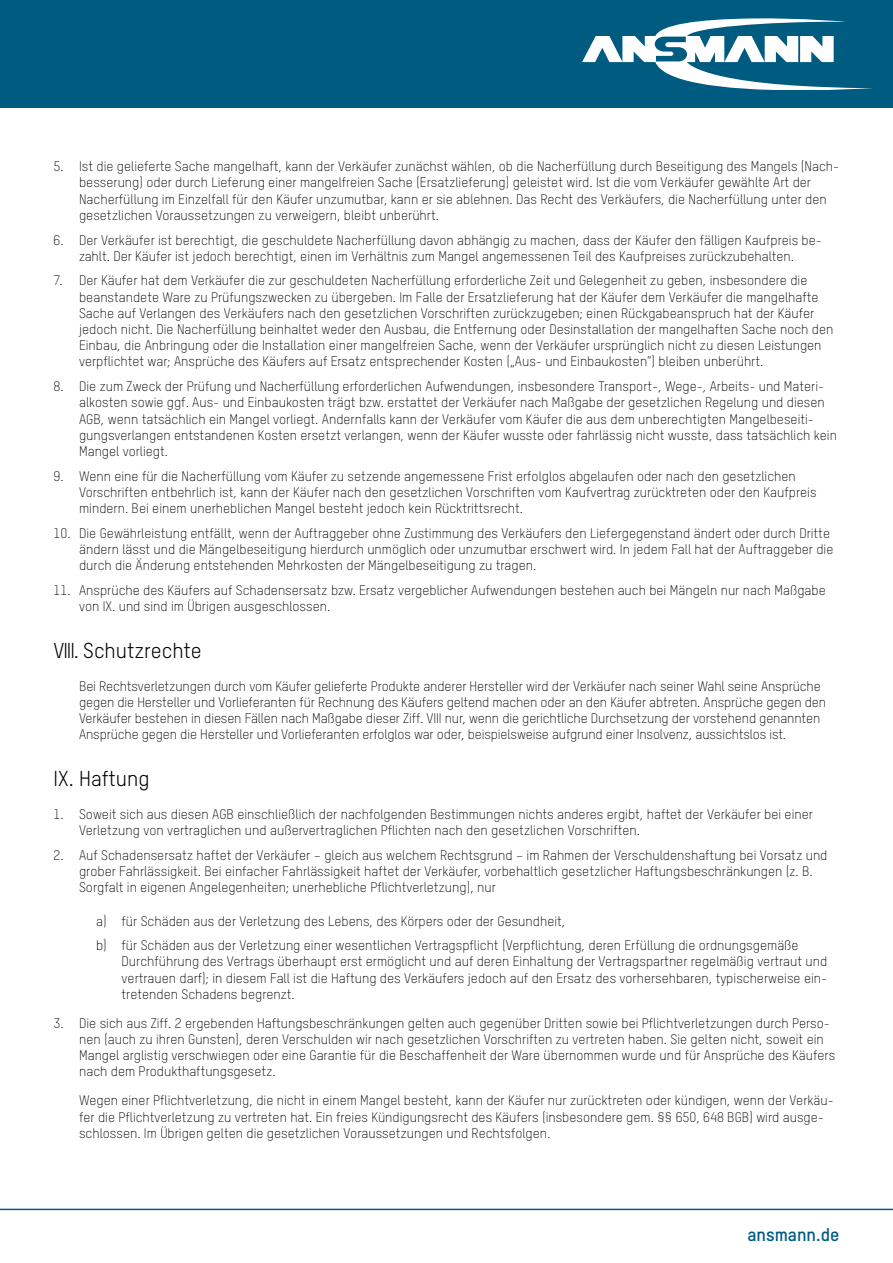
<style>
.page{position:relative;width:893px;height:1263px;background:#fff}
.page>*{position:absolute;margin:0;border:0;box-sizing:border-box;transform-origin:0 0}
.t1{font:21px "T Star Pro Regular";color:#000}
.t2{font:18px "T Star Pro Bold";color:#005b81}
.t3{font:13.5px/16.2px "T Star Pro Light";color:#000}
</style>
<div class="page">
<div style="left:0;top:0;width:893px;height:108px;background:#005b81"></div>
<svg style="left:582px;top:18px;width:291px;height:72px"></svg>
<hr style="left:0;top:1209px;width:893px;height:1px;background:#005b81">
<p class="t3" style="left:79px;top:157px;width:762px;text-indent:-26px">5. Ist die gelieferte Sache mangelhaft, kann der Verkäufer zunächst wählen, ob die Nacherfüllung durch Beseitigung des Mangels (Nach&shy;besserung) oder durch Lieferung einer mangelfreien Sache (Ersatzlieferung) geleistet wird. Ist die vom Verkäufer gewählte Art der Nacherfüllung im Einzelfall für den Käufer unzumutbar, kann er sie ablehnen. Das Recht des Verkäufers, die Nacherfüllung unter den gesetzlichen Voraussetzungen zu verweigern, bleibt unberührt.</p>
<p class="t3" style="left:54px;top:231px;width:770px;text-align:center">6. Der Verkäufer ist berechtigt, die geschuldete Nacherfüllung davon abhängig zu machen, dass der Käufer den fälligen Kaufpreis be&shy;zahlt. Der Käufer ist jedoch berechtigt, einen im Verhältnis zum Mangel angemessenen Teil des Kaufpreises zurückzubehalten.</p>
<p class="t3" style="left:79px;top:272px;width:756px;text-indent:-26px">7. Der Käufer hat dem Verkäufer die zur geschuldeten Nacherfüllung erforderliche Zeit und Gelegenheit zu geben, insbesondere die beanstandete Ware zu Prüfungszwecken zu übergeben. Im Falle der Ersatzlieferung hat der Käufer dem Verkäufer die mangelhafte Sache auf Verlangen des Verkäufers nach den gesetzlichen Vorschriften zurückzugeben; einen Rückgabeanspruch hat der Käufer jedoch nicht. Die Nacherfüllung beinhaltet weder den Ausbau, die Entfernung oder Desinstallation der mangelhaften Sache noch den Einbau, die Anbringung oder die Installation einer mangelfreien Sache, wenn der Verkäufer ursprünglich nicht zu diesen Leistungen verpflichtet war; Ansprüche des Käufers auf Ersatz entsprechender Kosten („Aus- und Einbaukosten“) bleiben unberührt.</p>
<p class="t3" style="left:79px;top:377px;width:759px;text-indent:-26px">8. Die zum Zweck der Prüfung und Nacherfüllung erforderlichen Aufwendungen, insbesondere Transport-, Wege-, Arbeits- und Materi&shy;alkosten sowie ggf. Aus- und Einbaukosten trägt bzw. erstattet der Verkäufer nach Maßgabe der gesetzlichen Regelung und diesen AGB, wenn tatsächlich ein Mangel vorliegt. Andernfalls kann der Verkäufer vom Käufer die aus dem unberechtigten Mangelbeseiti&shy;gungsverlangen entstandenen Kosten ersetzt verlangen, wenn der Käufer wusste oder fahrlässig nicht wusste, dass tatsächlich kein Mangel vorliegt.</p>
<p class="t3" style="left:79px;top:467px;width:739px;text-indent:-26px">9. Wenn eine für die Nacherfüllung vom Käufer zu setzende angemessene Frist erfolglos abgelaufen oder nach den gesetzlichen<br>Vorschriften entbehrlich ist, kann der Käufer nach den gesetzlichen Vorschriften vom Kaufvertrag zurücktreten oder den Kaufpreis mindern. Bei einem unerheblichen Mangel besteht jedoch kein Rücktrittsrecht.</p>
<p class="t3" style="left:79px;top:524px;width:756px;text-indent:-26px">10. Die Gewährleistung entfällt, wenn der Auftraggeber ohne Zustimmung des Verkäufers den Liefergegenstand ändert oder durch Dritte ändern lässt und die Mängelbeseitigung hierdurch unmöglich oder unzumutbar erschwert wird. In jedem Fall hat der Auftraggeber die durch die Änderung entstehenden Mehrkosten der Mängelbeseitigung zu tragen.</p>
<p class="t3" style="left:79px;top:581px;width:748px;text-indent:-26px">11. Ansprüche des Käufers auf Schadensersatz bzw. Ersatz vergeblicher Aufwendungen bestehen auch bei Mängeln nur nach Maßgabe von IX. und sind im Übrigen ausgeschlossen.</p>
<h1 class="t1" style="left:54px;top:635px;width:150px">VIII. Schutzrechte</h1>
<p class="t3" style="left:79px;top:677px;width:748px">Bei Rechtsverletzungen durch vom Käufer gelieferte Produkte anderer Hersteller wird der Verkäufer nach seiner Wahl seine Ansprüche gegen die Hersteller und Vorlieferanten für Rechnung des Käufers geltend machen oder an den Käufer abtreten. Ansprüche gegen den Verkäufer bestehen in diesen Fällen nach Maßgabe dieser Ziff. VIII nur, wenn die gerichtliche Durchsetzung der vorstehend genannten Ansprüche gegen die Hersteller und Vorlieferanten erfolglos war oder, beispielsweise aufgrund einer Insolvenz, aussichtslos ist.</p>
<h1 class="t1" style="left:54px;top:764px;width:98px">IX. Haftung</h1>
<p class="t3" style="left:79px;top:805px;width:735px;text-indent:-26px">1. Soweit sich aus diesen AGB einschließlich der nachfolgenden Bestimmungen nichts anderes ergibt, haftet der Verkäufer bei einer<br>Verletzung von vertraglichen und außervertraglichen Pflichten nach den gesetzlichen Vorschriften.</p>
<p class="t3" style="left:79px;top:846px;width:750px;text-indent:-26px">2. Auf Schadensersatz haftet der Verkäufer – gleich aus welchem Rechtsgrund – im Rahmen der Verschuldenshaftung bei Vorsatz und grober Fahrlässigkeit. Bei einfacher Fahrlässigkeit haftet der Verkäufer, vorbehaltlich gesetzlicher Haftungsbeschränkungen (z. B.<br>Sorgfalt in eigenen Angelegenheiten; unerhebliche Pflichtverletzung), nur</p>
<p class="t3" style="left:96px;top:907px;width:704px;line-height:24.8px">a) für Schäden aus der Verletzung des Lebens, des Körpers oder der Gesundheit,<br>b) für Schäden aus der Verletzung einer wesentlichen Vertragspflicht (Verpflichtung, deren Erfüllung die ordnungsgemäße</p>
<p class="t3" style="left:122px;top:953px;width:707px;text-align:justify">Durchführung des Vertrags überhaupt erst ermöglicht und auf deren Einhaltung der Vertragspartner regelmäßig vertraut und vertrauen darf); in diesem Fall ist die Haftung des Verkäufers jedoch auf den Ersatz des vorhersehbaren, typischerweise ein&shy;tretenden Schadens begrenzt.</p>
<p class="t3" style="left:79px;top:1014px;width:758px;text-indent:-26px">3. Die sich aus Ziff. 2 ergebenden Haftungsbeschränkungen gelten auch gegenüber Dritten sowie bei Pflichtverletzungen durch Perso&shy;nen (auch zu ihren Gunsten), deren Verschulden wir nach gesetzlichen Vorschriften zu vertreten haben. Sie gelten nicht, soweit ein Mangel arglistig verschwiegen oder eine Garantie für die Beschaffenheit der Ware übernommen wurde und für Ansprüche des Käufers nach dem Produkthaftungsgesetz.</p>
<p class="t3" style="left:79px;top:1092px;width:756px">Wegen einer Pflichtverletzung, die nicht in einem Mangel besteht, kann der Käufer nur zurücktreten oder kündigen, wenn der Verkäu&shy;fer die Pflichtverletzung zu vertreten hat. Ein freies Kündigungsrecht des Käufers (insbesondere gem. §§ 650, 648 BGB) wird ausge&shy;schlossen. Im Übrigen gelten die gesetzlichen Voraussetzungen und Rechtsfolgen.</p>
<h2 class="t2" style="left:747px;top:1221px;width:93px">ansmann.de</h2>
</div>
